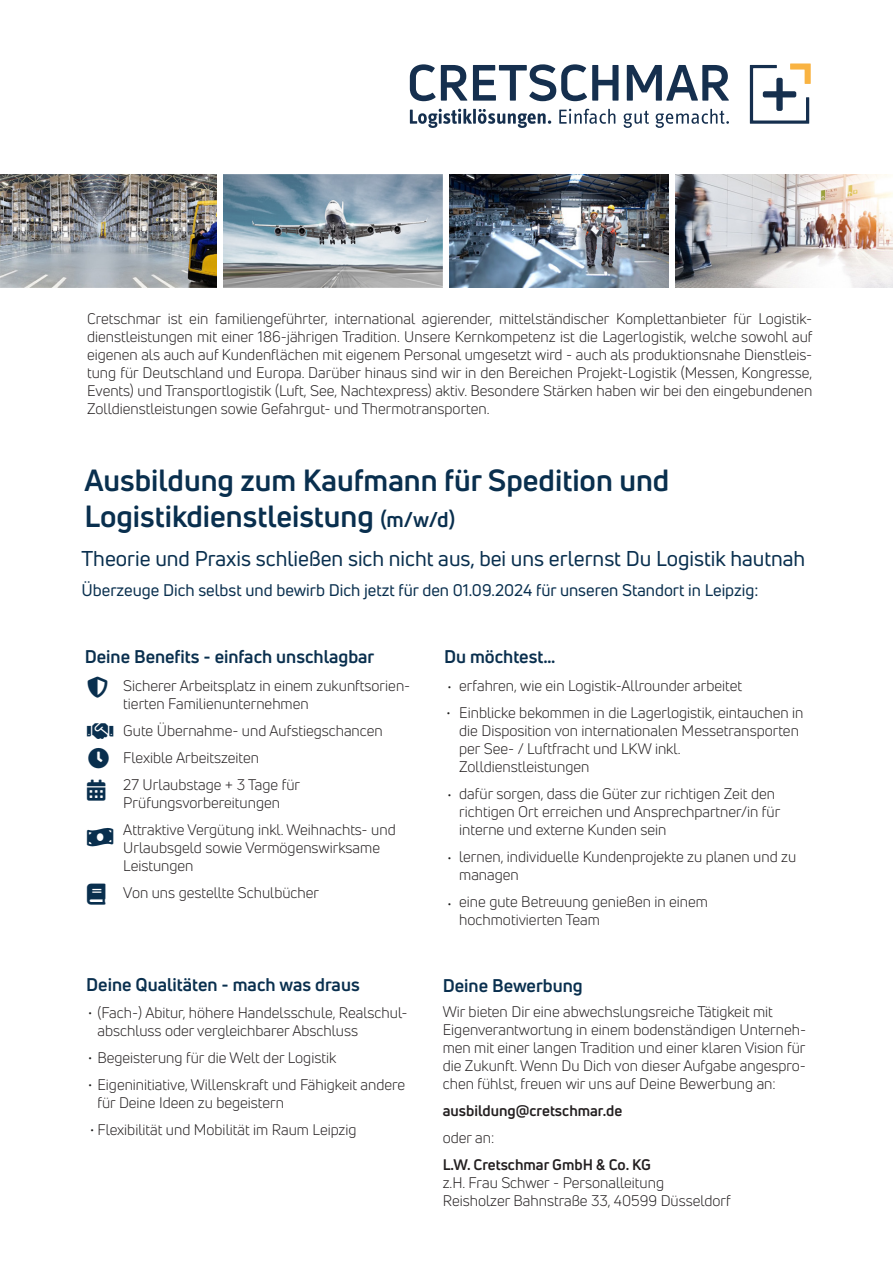
<style>
.page{position:relative;width:893px;height:1263px;background:#fff}
.page>*{position:absolute;margin:0;border:0;box-sizing:border-box;transform-origin:0 0}
.t1{font:700 30px/36px "Uni Neue";color:#092f4e}
.t2{font:21px "Uni Neue";color:#092f4e}
.t3{font:700 18px "Uni Neue";color:#092f4e}
.t4{font:16.5px "Uni Neue";color:#092f4e}
.t5{font:15px/18px "Uni Neue";color:#231f20}
.t6{font:700 15px "Uni Neue";color:#231f20}
.t7{font:15px/26.8px "Uni Neue";color:#1c1c1c}
.s1{font-size:21px}
.s2{color:#1c1c1c}
.s3{font-weight:700}
</style>
<div class="page">
<img style="left:223px;top:174px;width:220px;height:113px">
<img style="left:0;top:174px;width:217px;height:113px">
<img style="left:450px;top:174px;width:219px;height:113px">
<img style="left:676px;top:175px;width:217px;height:112px">
<svg style="left:410px;top:64px;width:208px;height:37px"></svg>
<svg style="left:627px;top:65px;width:102px;height:36px"></svg>
<svg style="left:750px;top:63px;width:61px;height:61px"></svg>
<svg style="left:410px;top:109px;width:62px;height:19px"></svg>
<hr style="left:473px;top:109px;width:3px;height:15px;background:#152f4e">
<svg style="left:478px;top:109px;width:73px;height:19px"></svg>
<svg style="left:559px;top:109px;width:56px;height:15px"></svg>
<svg style="left:624px;top:111px;width:25px;height:17px"></svg>
<svg style="left:656px;top:109px;width:73px;height:19px"></svg>
<p class="t5" style="left:87px;top:310px;width:727px;text-align:justify">Cretschmar ist ein familiengeführter, international agierender, mittelständischer Komplettanbieter für Logistik&shy;dienstleistungen mit einer 186-jährigen Tradition. Unsere Kernkompetenz ist die Lagerlogistik, welche sowohl auf eigenen als auch auf Kundenflächen mit eigenem Personal umgesetzt wird - auch als produktionsnahe Dienstleis&shy;tung für Deutschland und Europa. Darüber hinaus sind wir in den Bereichen Projekt-Logistik (Messen, Kongresse, Events) und Transportlogistik (Luft, See, Nachtexpress) aktiv. Besondere Stärken haben wir bei den eingebundenen Zolldienstleistungen sowie Gefahrgut- und Thermotransporten.</p>
<p class="t1" style="left:84px;top:462px;width:587px">Ausbildung zum Kaufmann für Spedition und<br>Logistikdienstleistung <span class="s1">(m/w/d)</span></p>
<p class="t2" style="left:82px;top:545px;width:725px">Theorie und Praxis schließen sich nicht aus, bei uns erlernst Du Logistik hautnah</p>
<p class="t4" style="left:82px;top:580px;width:678px">Überzeuge Dich selbst und bewirb Dich jetzt für den 01.09.2024 für unseren Standort in Leipzig:</p>
<p class="t3" style="left:85px;top:645px;width:291px">Deine Benefits - einfach unschlagbar</p>
<p class="t5" style="left:123px;top:677px;width:289px">Sicherer Arbeitsplatz in einem zukunftsorien&shy;tierten Familienunternehmen</p>
<p class="t5" style="left:123px;top:722px;width:261px">Gute Übernahme- und Aufstiegschancen</p>
<p class="t5" style="left:123px;top:749px;width:137px">Flexible Arbeitszeiten</p>
<p class="t5" style="left:123px;top:776px;width:178px">27 Urlaubstage + 3 Tage für</p>
<p class="t5" style="left:123px;top:794px;width:158px">Prüfungsvorbereitungen</p>
<p class="t5" style="left:123px;top:821px;width:274px">Attraktive Vergütung inkl. Weihnachts- und<br>Urlaubsgeld sowie Vermögenswirksame<br>Leistungen</p>
<p class="t5" style="left:123px;top:884px;width:197px">Von uns gestellte Schulbücher</p>
<p class="t3" style="left:86px;top:974px;width:275px">Deine Qualitäten - mach was draus</p>
<p class="t5" style="left:97px;top:1004px;width:312px;text-indent:-9px"><span class="s2">•</span> (Fach-) Abitur, höhere Handelsschule, Realschul&shy;abschluss oder vergleichbarer Abschluss</p>
<p class="t5" style="left:88px;top:1049px;width:250px"><span class="s2">•</span> Begeisterung für die Welt der Logistik</p>
<p class="t5" style="left:97px;top:1076px;width:309px;text-indent:-9px"><span class="s2">•</span> Eigeninitiative, Willenskraft und Fähigkeit andere für Deine Ideen zu begeistern</p>
<p class="t5" style="left:90px;top:1121px;width:268px"><span class="s2">•</span> Flexibilität und Mobilität im Raum Leipzig</p>
<p class="t3" style="left:444px;top:645px;width:113px">Du möchtest…</p>
<p class="t7" style="left:446px;top:673px;width:7px">• •</p>
<p class="t5" style="left:459px;top:677px;width:284px">erfahren, wie ein Logistik-Allrounder arbeitet</p>
<p class="t5" style="left:459px;top:704px;width:346px">Einblicke bekommen in die Lagerlogistik, eintauchen in die Disposition von internationalen Messetransporten per See- / Luftfracht und LKW inkl.</p>
<p class="t5" style="left:459px;top:758px;width:132px">Zolldienstleistungen</p>
<p class="t5" style="left:459px;top:785px;width:317px">dafür sorgen, dass die Güter zur richtigen Zeit den</p>
<p class="t5" style="left:459px;top:803px;width:323px">richtigen Ort erreichen und Ansprechpartner/in für interne und externe Kunden sein</p>
<p class="t5" style="left:459px;top:848px;width:339px">lernen, individuelle Kundenprojekte zu planen und zu managen</p>
<p class="t5" style="left:459px;top:893px;width:250px">eine gute Betreuung genießen in einem</p>
<p class="t5" style="left:459px;top:911px;width:142px">hochmotivierten Team</p>
<p class="t7" style="left:447px;top:781px;width:6px">•</p>
<p class="t7" style="left:447px;top:844px;width:6px">•</p>
<p class="t7" style="left:447px;top:890px;width:6px">•</p>
<p class="t3" style="left:443px;top:974px;width:142px">Deine Bewerbung</p>
<p class="t5" style="left:443px;top:1002px;width:365px">Wir bieten Dir eine abwechslungsreiche Tätigkeit mit Eigenverantwortung in einem bodenständigen Unterneh&shy;men mit einer langen Tradition und einer klaren Vision für die Zukunft. Wenn Du Dich von dieser Aufgabe angespro&shy;chen fühlst, freuen wir uns auf Deine Bewerbung an:</p>
<p class="t6" style="left:443px;top:1101px;width:181px">ausbildung@cretschmar.de</p>
<p class="t5" style="left:443px;top:1128px;width:53px">oder an:</p>
<p class="t5" style="left:443px;top:1155px;width:223px"><span class="s3">L.W. Cretschmar GmbH &amp; Co. KG </span>z.H. Frau Schwer - Personalleitung</p>
<p class="t5" style="left:443px;top:1191px;width:290px">Reisholzer Bahnstraße 33, 40599 Düsseldorf</p>
</div>
